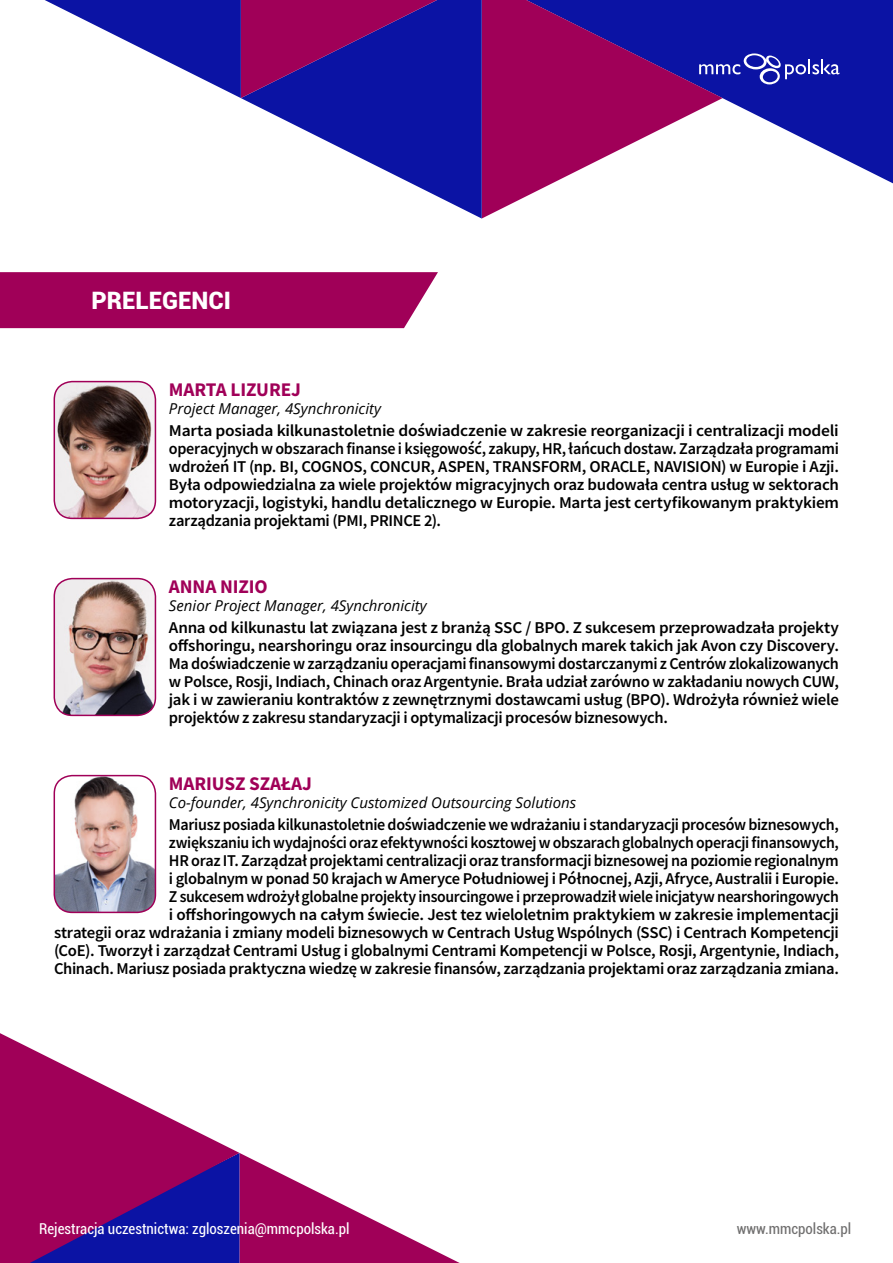
<style>
.page{position:relative;width:893px;height:1263px;background:#fff}
.page>*{position:absolute;margin:0;border:0;box-sizing:border-box;transform-origin:0 0}
.t1{font:900 24px "Roboto";color:#fff}
.t2{font:700 19.35px "Source Sans Pro";letter-spacing:-.005em;color:#a00058}
.t3{font:600 16.5px/18px "Source Sans Pro";letter-spacing:-.02em;color:#000;text-align:right}
.t4{font:600 16.5px/18px "Source Sans Pro";letter-spacing:-.02em;color:#000;text-align:justify;scale:1.04 1}
.t5{font:600 16.5px/18px "Source Sans Pro";letter-spacing:-.02em;color:#000;text-align:justify;scale:1.06 1}
.t6{font:italic 15px "Open Sans";color:#000}
.t7{font:condensed 15px "Roboto";color:#fff}
.t8{font:condensed 15px "Roboto";color:#706f6f}
</style>
<div class="page">
<svg style="left:239px;top:1153px;width:221px;height:110px"></svg>
<svg style="left:0;top:1033px;width:239px;height:230px;fill:#a00058"></svg>
<svg style="left:723px;top:0;width:170px;height:184px;fill:#0b13a4"></svg>
<svg style="left:482px;top:0;width:241px;height:219px;fill:#a00058"></svg>
<svg style="left:241px;top:98px;width:241px;height:121px"></svg>
<svg style="left:45px;top:0;width:437px;height:98px"></svg>
<svg style="left:699px;top:53px;width:140px;height:31px;background:#363cb3"></svg>
<div style="left:0;top:272px;width:438px;height:56px;background:#a00058"></div>
<img style="left:54px;top:776px;width:101px;height:136px">
<div style="left:54px;top:775px;width:102px;height:138px;border:2px solid #a00058;border-radius:18px"></div>
<img style="left:54px;top:579px;width:101px;height:136px">
<div style="left:54px;top:578px;width:102px;height:138px;border:2px solid #a00058;border-radius:18px"></div>
<img style="left:54px;top:382px;width:101px;height:136px">
<div style="left:54px;top:381px;width:102px;height:138px;border:2px solid #a00058;border-radius:18px"></div>
<h1 class="t1" style="left:91px;top:284px;width:141px">PRELEGENCI</h1>
<p class="t2" style="left:169px;top:376px;width:134px">MARTA LIZUREJ</p>
<p class="t6" style="left:169px;top:398px;width:214px">Project Manager, 4Synchronicity</p>
<p class="t5" style="left:169px;top:421px;width:634px">Marta posiada kilkunastoletnie doświadczenie w zakresie reorganizacji i centralizacji modeli operacyjnych w obszarach finanse i księgowość, zakupy, HR, łańcuch dostaw. Zarządzała programami wdrożeń IT (np. BI, COGNOS, CONCUR, ASPEN, TRANSFORM, ORACLE, NAVISION) w Europie i Azji.<br>Była odpowiedzialna za wiele projektów migracyjnych oraz budowała centra usług w sektorach motoryzacji, logistyki, handlu detalicznego w Europie. Marta jest certyfikowanym praktykiem zarządzania projektami (PMI, PRINCE 2).</p>
<p class="t2" style="left:169px;top:573px;width:100px">ANNA NIZIO</p>
<p class="t6" style="left:169px;top:595px;width:259px">Senior Project Manager, 4Synchronicity</p>
<p class="t4" style="left:169px;top:618px;width:646px">Anna od kilkunastu lat związana jest z branżą SSC / BPO. Z sukcesem przeprowadzała projekty offshoringu, nearshoringu oraz insourcingu dla globalnych marek takich jak Avon czy Discovery.<br>Ma doświadczenie w zarządzaniu operacjami finansowymi dostarczanymi z Centrów zlokalizowanych w Polsce, Rosji, Indiach, Chinach oraz Argentynie. Brała udział zarówno w zakładaniu nowych CUW, jak i w zawieraniu kontraktów z zewnętrznymi dostawcami usług (BPO). Wdrożyła również wiele projektów z zakresu standaryzacji i optymalizacji procesów biznesowych.</p>
<p class="t2" style="left:169px;top:770px;width:144px">MARIUSZ SZAŁAJ</p>
<p class="t6" style="left:169px;top:792px;width:409px">Co-founder, 4Synchronicity Customized Outsourcing Solutions</p>
<p class="t3" style="left:54px;top:815px;width:786px">Mariusz posiada kilkunastoletnie doświadczenie we wdrażaniu i standaryzacji procesów biznesowych,<br>zwiększaniu ich wydajności oraz efektywności kosztowej w obszarach globalnych operacji finansowych,<br>HR oraz IT. Zarządzał projektami centralizacji oraz transformacji biznesowej na poziomie regionalnym<br>i globalnym w ponad 50 krajach w Ameryce Południowej i Północnej, Azji, Afryce, Australii i Europie.<br>Z sukcesem wdrożył globalne projekty insourcingowe i przeprowadził wiele inicjatyw nearshoringowych<br>i offshoringowych na całym świecie. Jest tez wieloletnim praktykiem w zakresie implementacji<br>strategii oraz wdrażania i zmiany modeli biznesowych w Centrach Usług Wspólnych (SSC) i Centrach Kompetencji (CoE). Tworzył i zarządzał Centrami Usług i globalnymi Centrami Kompetencji w Polsce, Rosji, Argentynie, Indiach, Chinach. Mariusz posiada praktyczna wiedzę w zakresie finansów, zarządzania projektami oraz zarządzania zmiana.</p>
<p class="t7" style="left:39px;top:1218px;width:312px">Rejestracja uczestnictwa: zgloszenia@mmcpolska.pl</p>
<p class="t8" style="left:737px;top:1218px;width:116px">www.mmcpolska.pl</p>
</div>
